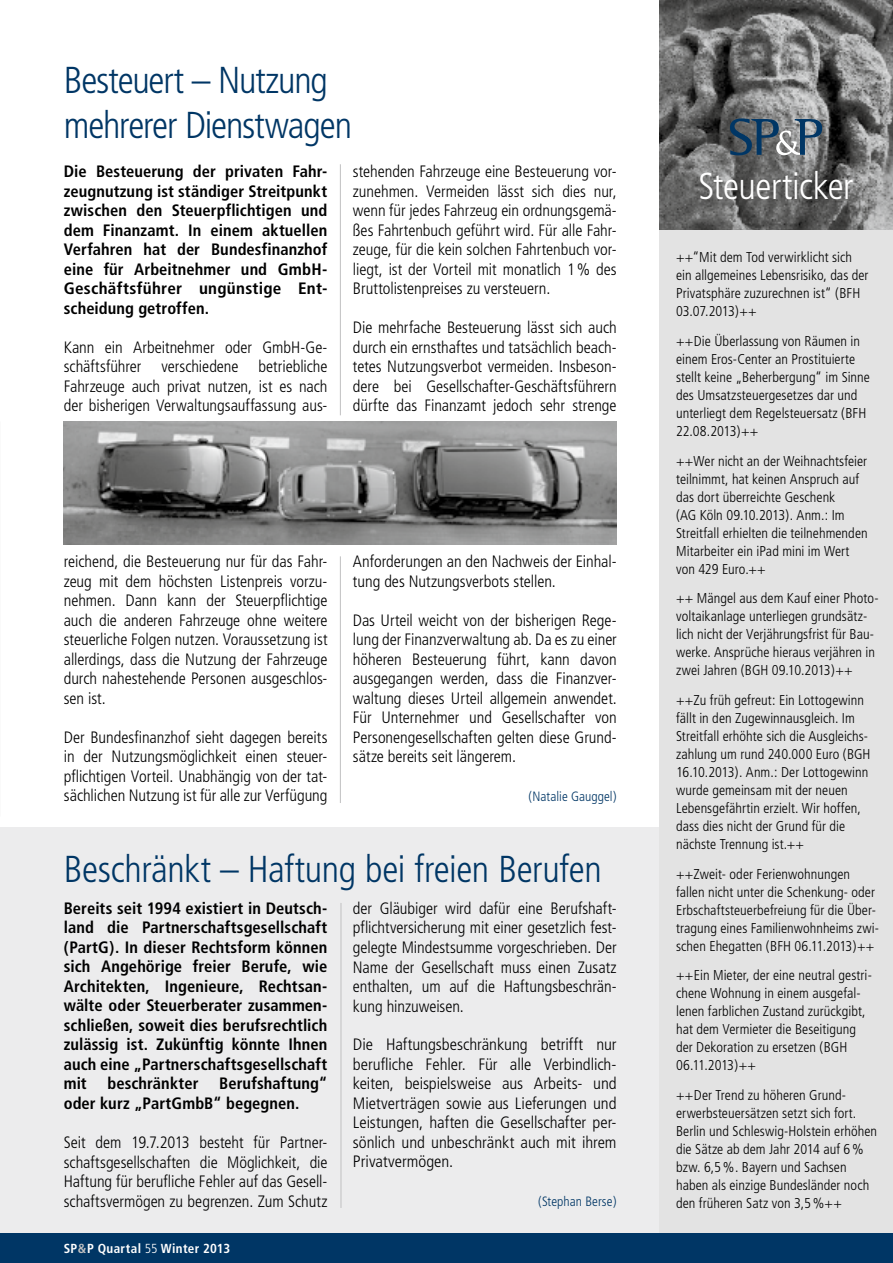
<style>
.page{position:relative;width:893px;height:1263px;background:#fff}
.page>*{position:absolute;margin:0;border:0;box-sizing:border-box;transform-origin:0 0}
.t1{font:300 condensed 37.5px/45px "Frutiger";letter-spacing:-.015em;color:#003665}
.t2{font:300 condensed 37.5px "Frutiger";letter-spacing:-.01em;color:#fff}
.t3{font:300 condensed 16.5px/19.5px "Frutiger";letter-spacing:-.005em;color:#000;text-align:justify}
.t4{font:700 condensed 16.5px/19.5px "Frutiger";letter-spacing:.005em;color:#000;text-align:justify}
.t5{font:300 condensed 14.25px/18px "Frutiger";color:#000}
.t6{font:300 condensed 13.5px "Frutiger";letter-spacing:.005em;color:#003665}
.t7{font:700 condensed 13.05px "Frutiger";letter-spacing:.025em;color:#fff}
.s1{color:#c0c0c1}
.s2{font-weight:300}
</style>
<div class="page">
<div style="left:0;top:827px;width:893px;height:436px;background:#ececed"></div>
<div style="left:659px;top:229px;width:234px;height:1034px;background:#e3e3e3"></div>
<img style="left:659px;top:0;width:234px;height:230px">
<svg style="left:730px;top:118px;width:92px;height:37px;background:#61707d"></svg>
<div style="left:0;top:1233px;width:893px;height:30px;background:#003665"></div>
<hr style="left:340px;top:556px;width:1px;height:247px;background:#c0c0c1">
<hr style="left:341px;top:903px;width:1px;height:305px;background:#c0c0c1">
<img style="left:64px;top:421px;width:553px;height:123px">
<hr style="left:340px;top:164px;width:1px;height:251px;background:#c0c0c1">
<h1 class="t1" style="left:64px;top:58px;width:290px">Besteuert – Nutzung mehrerer Dienstwagen</h1>
<p class="t4" style="left:64px;top:162px;width:265px">Die Besteuerung der privaten Fahr&shy;zeugnutzung ist ständiger Streitpunkt zwischen den Steuerpflichtigen und dem Finanzamt. In einem aktuellen Verfahren hat der Bundesfinanzhof eine für Arbeitnehmer und GmbH-Geschäftsführer ungünstige Ent&shy;scheidung getroffen.</p>
<p class="t3" style="left:64px;top:337px;width:265px">Kann ein Arbeitnehmer oder GmbH-Ge&shy;schäftsführer verschiedene betriebliche Fahrzeuge auch privat nutzen, ist es nach der bisherigen Verwaltungsauffassung aus-</p>
<p class="t3" style="left:353px;top:162px;width:265px">stehenden Fahrzeuge eine Besteuerung vor&shy;zunehmen. Vermeiden lässt sich dies nur, wenn für jedes Fahrzeug ein ordnungsgemä&shy;ßes Fahrtenbuch geführt wird. Für alle Fahr&shy;zeuge, für die kein solchen Fahrtenbuch vor&shy;liegt, ist der Vorteil mit monatlich 1% des Bruttolistenpreises zu versteuern.</p>
<p class="t3" style="left:353px;top:318px;width:265px">Die mehrfache Besteuerung lässt sich auch durch ein ernsthaftes und tatsächlich beach&shy;tetes Nutzungsverbot vermeiden. Insbeson&shy;dere bei Gesellschafter-Geschäftsführern dürfte das Finanzamt jedoch sehr strenge</p>
<p class="t3" style="left:64px;top:552px;width:265px">reichend, die Besteuerung nur für das Fahr&shy;zeug mit dem höchsten Listenpreis vorzu&shy;nehmen. Dann kann der Steuerpflichtige auch die anderen Fahrzeuge ohne weitere steuerliche Folgen nutzen. Voraussetzung ist allerdings, dass die Nutzung der Fahrzeuge durch nahestehende Personen ausgeschlos&shy;sen ist.</p>
<p class="t3" style="left:64px;top:728px;width:265px">Der Bundesfinanzhof sieht dagegen bereits in der Nutzungsmöglichkeit einen steuer&shy;pflichtigen Vorteil. Unabhängig von der tat&shy;sächlichen Nutzung ist für alle zur Verfügung</p>
<p class="t3" style="left:353px;top:552px;width:265px">Anforderungen an den Nachweis der Einhal&shy;tung des Nutzungsverbots stellen.</p>
<p class="t3" style="left:353px;top:611px;width:265px">Das Urteil weicht von der bisherigen Rege&shy;lung der Finanzverwaltung ab. Da es zu einer höheren Besteuerung führt, kann davon ausgegangen werden, dass die Finanzver&shy;waltung dieses Urteil allgemein anwendet.<br>Für Unternehmer und Gesellschafter von Personengesellschaften gelten diese Grund&shy;sätze bereits seit längerem.</p>
<p class="t6" style="left:528px;top:789px;width:90px">(Natalie Gauggel)</p>
<h1 class="t1" style="left:64px;top:847px;width:539px">Beschränkt – Haftung bei freien Berufen</h1>
<p class="t4" style="left:64px;top:898px;width:265px">Bereits seit 1994 existiert in Deutsch&shy;land die Partnerschaftsgesellschaft (PartG). In dieser Rechtsform können sich Angehörige freier Berufe, wie Architekten, Ingenieure, Rechtsan&shy;wälte oder Steuerberater zusammen&shy;schließen, soweit dies berufsrechtlich zulässig ist. Zukünftig könnte Ihnen auch eine „Partnerschaftsgesellschaft mit</p>
<p class="t3" style="left:353px;top:899px;width:265px">der Gläubiger wird dafür eine Berufshaft&shy;pflichtversicherung mit einer gesetzlich fest&shy;gelegte Mindestsumme vorgeschrieben. Der Name der Gesellschaft muss einen Zusatz enthalten, um auf die Haftungsbeschrän&shy;kung hinzuweisen.</p>
<p class="t3" style="left:353px;top:1035px;width:265px">Die Haftungsbeschränkung betrifft nur berufliche Fehler. Für alle Verbindlich&shy;keiten, beispielsweise aus Arbeits- und Mietverträgen sowie aus Lieferungen und Leistungen, haften die Gesellschafter per&shy;sönlich und unbeschränkt auch mit ihrem Privatvermögen.</p>
<p class="t6" style="left:538px;top:1194px;width:80px">(Stephan Berse)</p>
<p class="t4" style="left:64px;top:1074px;width:265px;text-indent:155px">Berufshaftung“ oder kurz „PartGmbB“ begegnen.</p>
<p class="t3" style="left:64px;top:1133px;width:265px">Seit dem 19.7.2013 besteht für Partner&shy;schaftsgesellschaften die Möglichkeit, die Haftung für berufliche Fehler auf das Gesell&shy;schaftsvermögen zu begrenzen. Zum Schutz</p>
<p class="t4" style="left:107px;top:1074px;width:93px">beschränkter</p>
<p class="t7" style="left:64px;top:1240px;width:168px">SP<span class="s1">&amp;</span>P Quartal <span class="s2">55</span> Winter 2013</p>
<h1 class="t2" style="left:698px;top:165px;width:157px">Steuerticker</h1>
<p class="t5" style="left:676px;top:248px;width:194px">++“Mit dem Tod verwirklicht sich ein allgemeines Lebensrisiko, das der<br>Privatsphäre zuzurechnen ist“ (BFH<br>03.07.2013)++</p>
<p class="t5" style="left:676px;top:332px;width:195px">++Die Überlassung von Räumen in einem Eros-Center an Prostituierte stellt keine „Beherbergung“ im Sinne des Umsatzsteuergesetzes dar und unterliegt dem Regelsteuersatz (BFH<br>22.08.2013)++</p>
<p class="t5" style="left:676px;top:452px;width:193px">++Wer nicht an der Weihnachtsfeier teilnimmt, hat keinen Anspruch auf das dort überreichte Geschenk<br>(AG Köln 09.10.2013). Anm.: Im<br>Streitfall erhielten die teilnehmenden<br>Mitarbeiter ein iPad mini im Wert von 429 Euro.++</p>
<p class="t5" style="left:676px;top:589px;width:204px">++ Mängel aus dem Kauf einer Photo&shy;voltaikanlage unterliegen grundsätz&shy;lich nicht der Verjährungsfrist für Bau&shy;werke. Ansprüche hieraus verjähren in zwei Jahren (BGH 09.10.2013)++</p>
<p class="t5" style="left:676px;top:691px;width:196px">++Zu früh gefreut: Ein Lottogewinn fällt in den Zugewinnausgleich. Im Streitfall erhöhte sich die Ausgleichs&shy;zahlung um rund 240.000 Euro (BGH 16.10.2013). Anm.: Der Lottogewinn wurde gemeinsam mit der neuen Lebensgefährtin erzielt. Wir hoffen, dass dies nicht der Grund für die nächste Trennung ist.++</p>
<p class="t5" style="left:676px;top:865px;width:205px">++Zweit- oder Ferienwohnungen fallen nicht unter die Schenkung- oder Erbschaftsteuerbefreiung für die Über&shy;tragung eines Familienwohnheims zwi&shy;schen Ehegatten (BFH 06.11.2013)++</p>
<p class="t5" style="left:676px;top:967px;width:197px">++Ein Mieter, der eine neutral gestri&shy;chene Wohnung in einem ausgefal&shy;lenen farblichen Zustand zurückgibt, hat dem Vermieter die Beseitigung der Dekoration zu ersetzen (BGH<br>06.11.2013)++</p>
<p class="t5" style="left:676px;top:1086px;width:203px">++Der Trend zu höheren Grund&shy;erwerbsteuersätzen setzt sich fort.<br>Berlin und Schleswig-Holstein erhöhen die Sätze ab dem Jahr 2014 auf 6% bzw. 6,5%. Bayern und Sachsen haben als einzige Bundesländer noch den früheren Satz von 3,5%++</p>
</div>
